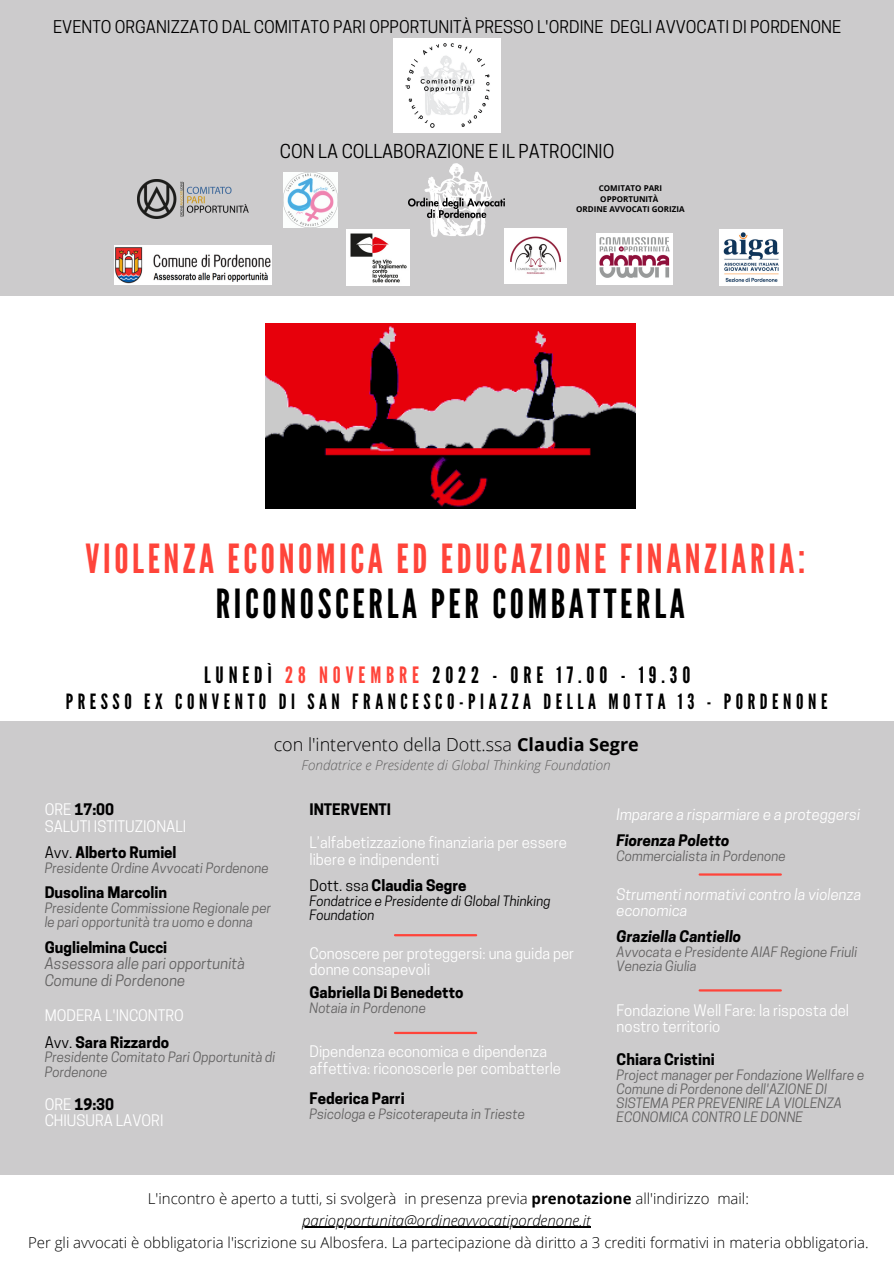
<style>
.page{position:relative;width:894px;height:1264px;background:#fff}
.page>*{position:absolute;margin:0;border:0;box-sizing:border-box;transform-origin:0 0}
.t1{font:40.05px "League Gothic";letter-spacing:.09em;color:#ff443a}
.t2{font:40.05px "League Gothic";letter-spacing:.09em;color:#000}
.t3{font:22.5px "League Gothic";letter-spacing:.215em;color:#000}
.t4{font:21px "League Gothic";letter-spacing:.215em;color:#000}
.t5{font:300 18px "Open Sans";color:#000}
.t6{font:18px "Cooper Hewitt";color:#000}
.t7{font:16.5px "Cooper Hewitt";color:#000}
.t8{font:15px/16.4px "Cooper Hewitt";color:#fff}
.t9{font:300 15px/21.5px "Open Sans";color:#000;text-align:center}
.t10{font:700 15px "Cooper Hewitt";color:#000}
.t11{font:italic 15px/16.4px "Cooper Hewitt";color:#fff}
.t12{font:italic 15px/16.4px "Cooper Hewitt";color:#626161}
.t13{font:italic 700 15px "Cooper Hewitt";color:#000}
.t14{font:italic 13.5px/14.1px "Cooper Hewitt";color:#626161}
.t15{font:italic 13.5px/14.1px "Cooper Hewitt";color:#000}
.t16{font:italic 300 13.5px "Open Sans";color:#626161}
.t17{font:700 7.95px/10.6px "Open Sans";color:#000;text-align:center}
.s1{color:#ff443a}
.s2{font-weight:700}
.s3{font-weight:700;color:#000}
.s4{font-weight:400}
.s5{color:#000}
.s6{font-style:italic}
</style>
<div class="page">
<div style="left:0;top:1px;width:893px;height:295px;background:#cccbcc"></div>
<img style="left:409px;top:163px;width:95px;height:74px">
<img style="left:394px;top:39px;width:107px;height:93px">
<img style="left:283px;top:173px;width:54px;height:54px">
<div style="left:0;top:721px;width:893px;height:454px;background:#cccbcc"></div>
<img style="left:137px;top:179px;width:112px;height:40px">
<img style="left:596px;top:233px;width:76px;height:51px">
<img style="left:504px;top:228px;width:62px;height:55px">
<hr style="left:699px;top:873px;width:81px;height:2px;background:#ff443a">
<hr style="left:699px;top:989px;width:81px;height:2px;background:#ff443a">
<hr style="left:395px;top:934px;width:81px;height:2px;background:#ff443a">
<hr style="left:395px;top:1031px;width:81px;height:3px;background:#ff443a">
<img style="left:265px;top:323px;width:370px;height:185px">
<img style="left:719px;top:229px;width:63px;height:56px">
<img style="left:346px;top:229px;width:63px;height:56px">
<hr style="left:302px;top:1226px;width:288px;height:1px;background:#000">
<img style="left:114px;top:245px;width:158px;height:39px">
<p class="t7" style="left:53px;top:20px;width:789px">EVENTO ORGANIZZATO DAL COMITATO PARI OPPORTUNITÀ PRESSO L'ORDINE DEGLI AVVOCATI DI PORDENONE</p>
<h3 class="t6" style="left:280px;top:145px;width:336px">CON LA COLLABORAZIONE E IL PATROCINIO</h3>
<p class="t17" style="left:576px;top:183px;width:110px">COMITATO PARI<br>OPPORTUNITÀ<br>ORDINE AVVOCATI GORIZIA</p>
<h1 class="t1" style="left:85px;top:535px;width:721px">VIOLENZA ECONOMICA ED EDUCAZIONE FINANZIARIA:</h1>
<h1 class="t2" style="left:216px;top:580px;width:470px">RICONOSCERLA PER COMBATTERLA</h1>
<h2 class="t3" style="left:204px;top:661px;width:487px">LUNEDÌ <span class="s1">28 NOVEMBRE</span> 2022 - ORE 17.00 - 19.30</h2>
<h3 class="t4" style="left:66px;top:689px;width:763px">PRESSO EX CONVENTO DI SAN FRANCESCO-PIAZZA DELLA MOTTA 13 - PORDENONE</h3>
<h3 class="t5" style="left:273px;top:732px;width:366px">con l'intervento della Dott.ssa <span class="s2">Claudia Segre</span></h3>
<p class="t16" style="left:301px;top:756px;width:310px">Fondatrice e Presidente di Global Thinking Foundation</p>
<p class="t8" style="left:45px;top:803px;width:143px">ORE <span class="s3">17:00<br></span>SALUTI ISTITUZIONALI</p>
<p class="t10" style="left:45px;top:846px;width:133px"><span class="s4">Avv.</span> Alberto Rumiel</p>
<p class="t14" style="left:45px;top:862px;width:225px">Presidente Ordine Avvocati Pordenone</p>
<p class="t10" style="left:45px;top:887px;width:124px">Dusolina Marcolin</p>
<p class="t14" style="left:45px;top:902px;width:228px">Presidente Commissione Regionale per le pari opportunità tra uomo e donna</p>
<p class="t10" style="left:45px;top:941px;width:124px">Guglielmina Cucci</p>
<p class="t12" style="left:45px;top:957px;width:202px">Assessora alle pari opportunità<br>Comune di Pordenone</p>
<p class="t8" style="left:45px;top:1004px;width:141px;line-height:26.1px">MODERA L'INCONTRO<br><span class="s5">Avv.</span> <span class="s3">Sara Rizzardo</span></p>
<p class="t14" style="left:45px;top:1052px;width:232px">Presidente Comitato Pari Opportunità di<br>Pordenone</p>
<p class="t8" style="left:45px;top:1097px;width:120px">ORE <span class="s3">19:30<br></span>CHIUSURA LAVORI</p>
<p class="t10" style="left:309px;top:804px;width:83px">INTERVENTI</p>
<p class="t8" style="left:309px;top:836px;width:259px">L’alfabetizzazione finanziaria per essere libere e indipendenti</p>
<p class="t10" style="left:309px;top:879px;width:158px"><span class="s4">Dott. ssa</span> Claudia Segre</p>
<p class="t15" style="left:309px;top:895px;width:243px">Fondatrice e Presidente di Global Thinking<br>Foundation</p>
<p class="t8" style="left:309px;top:946px;width:266px">Conoscere per proteggersi: una guida per donne consapevoli</p>
<p class="t10" style="left:309px;top:987px;width:155px">Gabriella Di Benedetto</p>
<p class="t14" style="left:309px;top:1002px;width:118px">Notaia in Pordenone</p>
<p class="t8" style="left:309px;top:1045px;width:253px">Dipendenza economica e dipendenza affettiva: riconoscerle per combatterle</p>
<p class="t10" style="left:309px;top:1092px;width:97px">Federica Parri</p>
<p class="t14" style="left:309px;top:1108px;width:217px">Psicologa e Psicoterapeuta in Trieste</p>
<p class="t11" style="left:616px;top:808px;width:245px">Imparare a risparmiare e a proteggersi</p>
<p class="t13" style="left:616px;top:834px;width:114px">Fiorenza Poletto</p>
<p class="t14" style="left:616px;top:850px;width:171px">Commercialista in Pordenone</p>
<p class="t11" style="left:616px;top:887px;width:246px">Strumenti normativi contro la violenza economica</p>
<p class="t13" style="left:616px;top:931px;width:126px">Graziella Cantiello</p>
<p class="t14" style="left:616px;top:946px;width:242px">Avvocata e Presidente AIAF Regione Friuli<br>Venezia Giulia</p>
<p class="t8" style="left:616px;top:1003px;width:234px">Fondazione Well Fare: la risposta del nostro territorio</p>
<p class="t10" style="left:616px;top:1053px;width:99px">Chiara Cristini</p>
<p class="t14" style="left:616px;top:1069px;width:249px">Project manager per Fondazione Wellfare e Comune di Pordenone dell'AZIONE DI SISTEMA PER PREVENIRE LA VIOLENZA ECONOMICA CONTRO LE DONNE</p>
<p class="t9" style="left:148px;top:1187px;width:602px">L'incontro è aperto a tutti, si svolgerà in presenza previa <span class="s2">prenotazione</span> all'indirizzo mail: <span class="s6">pariopportunita@ordineavvocatipordenone.it</span></p>
<p class="t9" style="left:28px;top:1231px;width:842px">Per gli avvocati è obbligatoria l'iscrizione su Albosfera. La partecipazione dà diritto a 3 crediti formativi in materia obbligatoria.</p>
</div>
